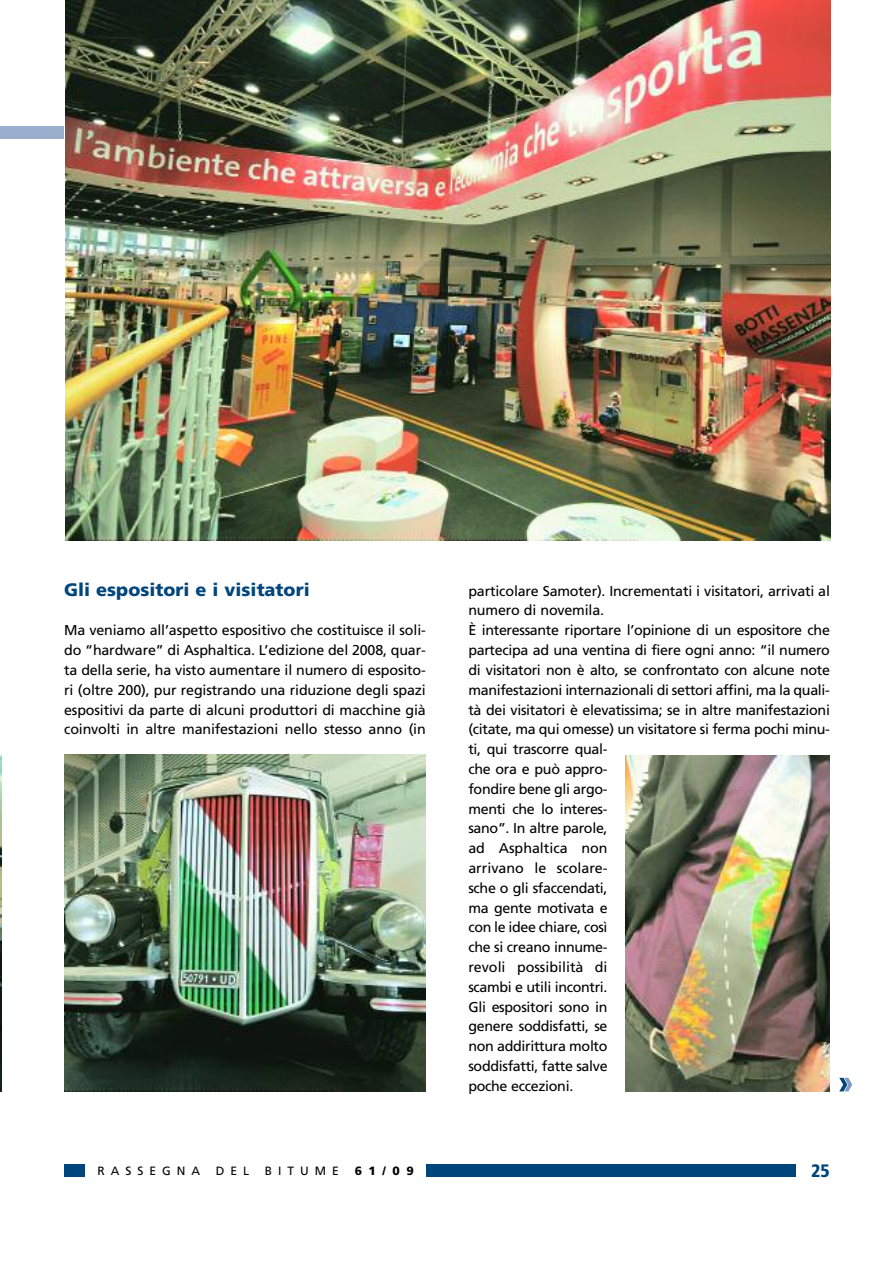
<style>
.page{position:relative;width:893px;height:1262px;background:#fff}
.page>*{position:absolute;margin:0;border:0;box-sizing:border-box;transform-origin:0 0}
.t1{font:900 18px "Frutiger";color:#00467c}
.t2{font:900 condensed 18px "Frutiger";color:#00467c}
.t3{font:14.25px/19.8px "Frutiger";letter-spacing:-.02em;color:#000;text-align:justify}
.t4{font:12px "Frutiger";letter-spacing:.5em;color:#000}
.t5{font:900 12px "Frutiger";color:#000}
</style>
<div class="page">
<div style="left:64px;top:1164px;width:732px;height:12px;background:#00467c"></div>
<div style="left:85px;top:1159px;width:341px;height:24px;background:#fff"></div>
<svg style="left:839px;top:1077px;width:13px;height:14px"></svg>
<div style="left:0;top:126px;width:830px;height:13px;background:#9aaecd"></div>
<img style="left:0;top:754px;width:1px;height:337px">
<img style="left:64px;top:754px;width:362px;height:337px">
<img style="left:625px;top:755px;width:204px;height:336px">
<div style="left:64px;top:0;width:766px;height:556px;background:#fff"></div>
<img style="left:66px;top:0;width:764px;height:540px">
<p class="t1" style="left:64px;top:578px;width:247px">Gli espositori e i visitatori</p>
<p class="t3" style="left:64px;top:620px;width:363px">Ma veniamo all’aspetto espositivo che costituisce il soli&shy;do “hardware” di Asphaltica. L’edizione del 2008, quar&shy;ta della serie, ha visto aumentare il numero di esposito&shy;ri (oltre 200), pur registrando una riduzione degli spazi espositivi da parte di alcuni produttori di macchine già coinvolti in altre manifestazioni nello stesso anno (in</p>
<p class="t3" style="left:468px;top:581px;width:363px;text-align:left">particolare Samoter). Incrementati i visitatori, arrivati al numero di novemila.<br>È interessante riportare l’opinione di un espositore che partecipa ad una ventina di fiere ogni anno: “il numero di visitatori non è alto, se confrontato con alcune note manifestazioni internazionali di settori affini, ma la quali&shy;tà dei visitatori è elevatissima; se in altre manifestazioni (citate, ma qui omesse) un visitatore si ferma pochi minu&shy;ti, qui trascorre qual-<br>che ora e può appro-<br>fondire bene gli argo-<br>menti che lo interes-<br>sano”. In altre parole,<br>ad Asphaltica non<br>arrivano le scolare-<br>sche o gli sfaccendati,<br>ma gente motivata e<br>con le idee chiare, così<br>che si creano innume-<br>revoli possibilità di<br>scambi e utili incontri.<br>Gli espositori sono in<br>genere soddisfatti, se<br>non addirittura molto<br>soddisfatti, fatte salve<br>poche eccezioni.</p>
<p class="t4" style="left:97px;top:1163px;width:104px">RASSEGNA</p>
<p class="t4" style="left:216px;top:1163px;width:35px">DEL</p>
<p class="t4" style="left:265px;top:1163px;width:76px">BITUME</p>
<p class="t5" style="left:354px;top:1163px;width:61px">61/09</p>
<p class="t2" style="left:811px;top:1159px;width:20px">25</p>
</div>
